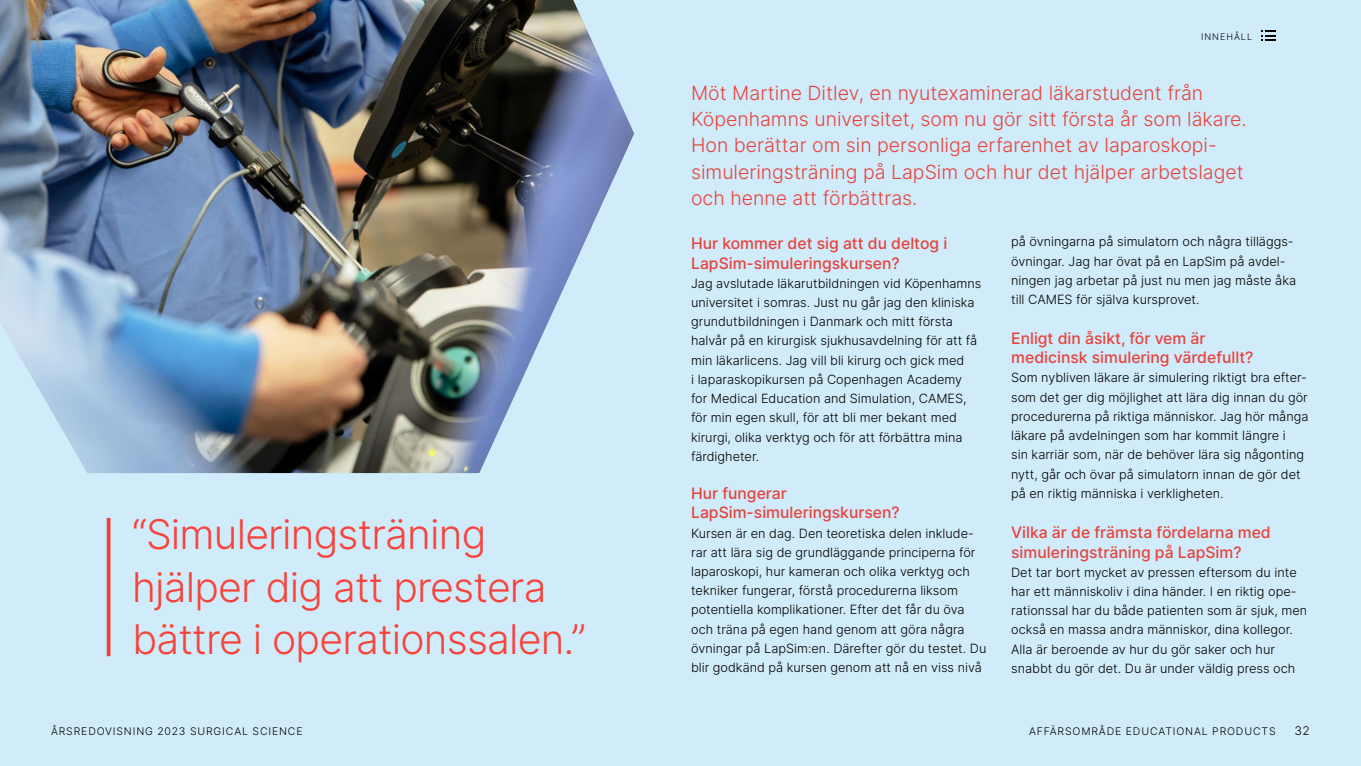
<style>
.page{position:relative;width:1361px;height:766px;background:#fff}
.page>*{position:absolute;margin:0;border:0;box-sizing:border-box;transform-origin:0 0}
.t1{font:300 40.95px/52.3px "Inter";letter-spacing:-.02em;color:#f9423a}
.t2{font:300 19.5px/26.2px "Inter";color:#e8423b}
.t3{font:500 15.75px/19.2px "Inter";color:#e8423b}
.t4{font:300 12.75px/19.2px "Inter";color:#000}
.t5{font:300 12px "Inter";color:#000}
.t6{font:300 10.5px "Inter";letter-spacing:.08em;color:#000}
.t7{font:300 9px "Inter";letter-spacing:.11em;color:#000}
</style>
<div class="page">
<div style="left:0;top:0;width:1361px;height:765px;background:#d0ebfa"></div>
<img style="left:0;top:0;width:634px;height:473px">
<hr style="left:107px;top:517px;width:3px;height:139px;background:#e8423b">
<svg style="left:1261px;top:30px;width:14px;height:11px"></svg>
<p class="t7" style="left:1201px;top:30px;width:53px">INNEHÅLL</p>
<h1 class="t1" style="left:132px;top:507px;width:455px">“Simuleringsträning hjälper dig att prestera bättre i operationssalen.”</h1>
<p class="t2" style="left:691px;top:79px;width:557px">Möt Martine Ditlev, en nyutexaminerad läkarstudent från Köpenhamns universitet, som nu gör sitt första år som läkare.<br>Hon berättar om sin personliga erfarenhet av laparoskopi&shy;simuleringsträning på LapSim och hur det hjälper arbetslaget och henne att förbättras.</p>
<p class="t3" style="left:691px;top:233px;width:258px">Hur kommer det sig att du deltog i<br>LapSim-simuleringskursen?</p>
<p class="t4" style="left:691px;top:273px;width:292px">Jag avslutade läkarutbildningen vid Köpenhamns universitet i somras. Just nu går jag den kliniska grundutbildningen i Danmark och mitt första halvår på en kirurgisk sjukhusavdelning för att få min läkarlicens. Jag vill bli kirurg och gick med<br>i laparaskopikursen på Copenhagen Academy for Medical Education and Simulation, CAMES, för min egen skull, för att bli mer bekant med kirurgi, olika verktyg och för att förbättra mina färdigheter.</p>
<p class="t3" style="left:691px;top:483px;width:210px">Hur fungerar<br>LapSim-simuleringskursen?</p>
<p class="t4" style="left:691px;top:523px;width:297px">Kursen är en dag. Den teoretiska delen inklude&shy;rar att lära sig de grundläggande principerna för laparoskopi, hur kameran och olika verktyg och tekniker fungerar, förstå procedurerna liksom potentiella komplikationer. Efter det får du öva och träna på egen hand genom att göra några övningar på LapSim:en. Därefter gör du testet. Du blir godkänd på kursen genom att nå en viss nivå</p>
<p class="t4" style="left:1011px;top:232px;width:286px">på övningarna på simulatorn och några tilläggs&shy;övningar. Jag har övat på en LapSim på avdel&shy;ningen jag arbetar på just nu men jag måste åka till CAMES för själva kursprovet.</p>
<p class="t3" style="left:1011px;top:328px;width:244px">Enligt din åsikt, för vem är medicinsk simulering värdefullt?</p>
<p class="t4" style="left:1011px;top:368px;width:299px">Som nybliven läkare är simulering riktigt bra efter&shy;som det ger dig möjlighet att lära dig innan du gör procedurerna på riktiga människor. Jag hör många läkare på avdelningen som har kommit längre i<br>sin karriär som, när de behöver lära sig någonting nytt, går och övar på simulatorn innan de gör det på en riktig människa i verkligheten.</p>
<p class="t3" style="left:1011px;top:522px;width:261px">Vilka är de främsta fördelarna med simuleringsträning på LapSim?</p>
<p class="t4" style="left:1011px;top:562px;width:297px">Det tar bort mycket av pressen eftersom du inte har ett människoliv i dina händer. I en riktig ope&shy;rationssal har du både patienten som är sjuk, men också en massa andra människor, dina kollegor.<br>Alla är beroende av hur du gör saker och hur snabbt du gör det. Du är under väldig press och</p>
<p class="t6" style="left:51px;top:723px;width:253px">ÅRSREDOVISNING 2023 SURGICAL SCIENCE</p>
<p class="t5" style="left:1294px;top:721px;width:17px">32</p>
<p class="t6" style="left:1029px;top:723px;width:248px">AFFÄRSOMRÅDE EDUCATIONAL PRODUCTS</p>
</div>
